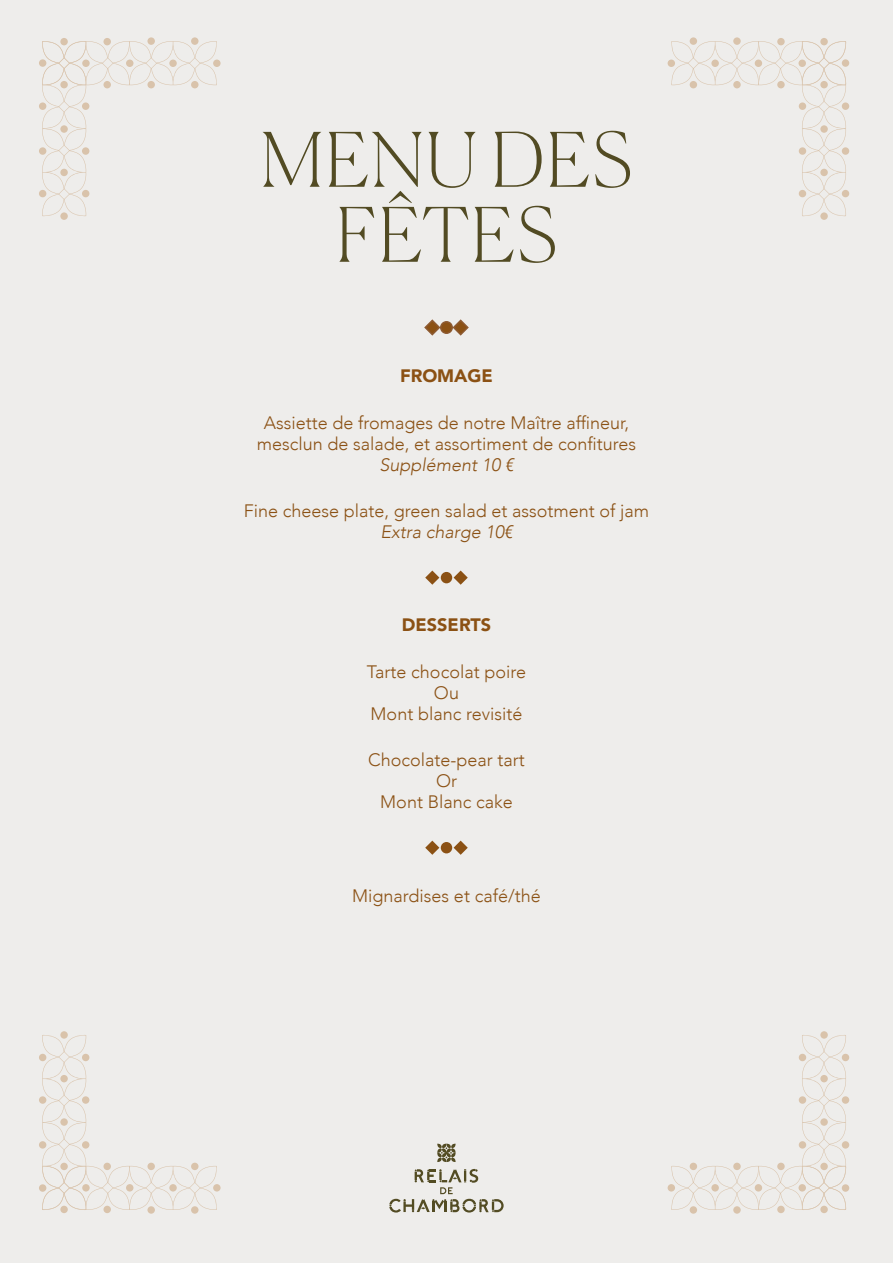
<style>
.page{position:relative;width:893px;height:1263px;background:#eeedeb}
.page>*{position:absolute;margin:0;border:0;box-sizing:border-box;transform-origin:0 0}
.t1{font:100 75px/75px "Canela";letter-spacing:.02em;color:#524b23;text-align:center}
.t2{font:300 18px/21px "Avenir";color:#8b5114;text-align:center}
.t3{font:italic 300 18px "Avenir";color:#8b5114}
.t4{font:900 18px "Avenir";color:#8b5114}
</style>
<div class="page">
<div style="left:60px;top:212px;width:8px;height:8px;background:#d9c3ab;border-radius:50%"></div>
<div style="left:60px;top:38px;width:8px;height:7px;background:#d9c3ab;border-radius:50%"></div>
<div style="left:39px;top:190px;width:7px;height:7px;background:#d9c3ab;border-radius:50%"></div>
<div style="left:213px;top:60px;width:8px;height:7px;background:#d9c3ab;border-radius:50%"></div>
<svg style="left:147px;top:37px;width:8px;height:8px"></svg>
<svg style="left:191px;top:37px;width:8px;height:8px"></svg>
<div style="left:39px;top:147px;width:7px;height:8px;background:#d9c3ab;border-radius:50%"></div>
<div style="left:39px;top:59px;width:7px;height:8px;background:#d9c3ab;border-radius:50%"></div>
<svg style="left:41px;top:40px;width:177px;height:177px"></svg>
<div style="left:820px;top:212px;width:8px;height:8px;background:#d9c3ab;border-radius:50%"></div>
<div style="left:820px;top:38px;width:8px;height:7px;background:#d9c3ab;border-radius:50%"></div>
<div style="left:842px;top:190px;width:7px;height:7px;background:#d9c3ab;border-radius:50%"></div>
<div style="left:668px;top:60px;width:7px;height:7px;background:#d9c3ab;border-radius:50%"></div>
<div style="left:777px;top:38px;width:8px;height:7px;background:#d9c3ab;border-radius:50%"></div>
<svg style="left:733px;top:37px;width:8px;height:8px"></svg>
<div style="left:690px;top:37px;width:7px;height:8px;background:#d9c3ab;border-radius:50%"></div>
<div style="left:842px;top:102px;width:7px;height:8px;background:#d9c3ab;border-radius:50%"></div>
<div style="left:842px;top:147px;width:7px;height:8px;background:#d9c3ab;border-radius:50%"></div>
<div style="left:842px;top:59px;width:7px;height:8px;background:#d9c3ab;border-radius:50%"></div>
<svg style="left:670px;top:40px;width:177px;height:177px"></svg>
<svg style="left:820px;top:1031px;width:8px;height:8px"></svg>
<div style="left:820px;top:1206px;width:8px;height:7px;background:#d9c3ab;border-radius:50%"></div>
<div style="left:842px;top:1054px;width:7px;height:7px;background:#d9c3ab;border-radius:50%"></div>
<div style="left:668px;top:1184px;width:7px;height:7px;background:#d9c3ab;border-radius:50%"></div>
<div style="left:777px;top:1206px;width:8px;height:7px;background:#d9c3ab;border-radius:50%"></div>
<svg style="left:733px;top:1206px;width:8px;height:8px"></svg>
<div style="left:690px;top:1206px;width:7px;height:8px;background:#d9c3ab;border-radius:50%"></div>
<div style="left:842px;top:1141px;width:7px;height:7px;background:#d9c3ab;border-radius:50%"></div>
<div style="left:842px;top:1096px;width:7px;height:8px;background:#d9c3ab;border-radius:50%"></div>
<div style="left:842px;top:1184px;width:7px;height:8px;background:#d9c3ab;border-radius:50%"></div>
<svg style="left:670px;top:1034px;width:177px;height:177px"></svg>
<svg style="left:60px;top:1031px;width:8px;height:8px"></svg>
<div style="left:60px;top:1206px;width:8px;height:7px;background:#d9c3ab;border-radius:50%"></div>
<div style="left:39px;top:1054px;width:7px;height:7px;background:#d9c3ab;border-radius:50%"></div>
<div style="left:213px;top:1184px;width:8px;height:7px;background:#d9c3ab;border-radius:50%"></div>
<div style="left:103px;top:1206px;width:8px;height:7px;background:#d9c3ab;border-radius:50%"></div>
<div style="left:147px;top:1206px;width:8px;height:8px;background:#d9c3ab;border-radius:50%"></div>
<div style="left:191px;top:1206px;width:8px;height:8px;background:#d9c3ab;border-radius:50%"></div>
<div style="left:39px;top:1141px;width:7px;height:7px;background:#d9c3ab;border-radius:50%"></div>
<div style="left:39px;top:1096px;width:7px;height:8px;background:#d9c3ab;border-radius:50%"></div>
<div style="left:39px;top:1184px;width:7px;height:8px;background:#d9c3ab;border-radius:50%"></div>
<svg style="left:41px;top:1034px;width:177px;height:177px"></svg>
<svg style="left:389px;top:1169px;width:115px;height:43px"></svg>
<svg style="left:437px;top:1144px;width:19px;height:18px"></svg>
<svg style="left:424px;top:319px;width:45px;height:17px"></svg>
<svg style="left:425px;top:570px;width:43px;height:15px"></svg>
<svg style="left:425px;top:841px;width:43px;height:14px"></svg>
<h1 class="t1" style="left:260px;top:116px;width:374px">MENU DES<br>FÊTES</h1>
<p class="t4" style="left:400px;top:360px;width:94px">FROMAGE</p>
<p class="t2" style="left:257px;top:412px;width:381px">Assiette de fromages de notre Maître affineur, mesclun de salade, et assortiment de confitures</p>
<p class="t3" style="left:379px;top:454px;width:136px">Supplément 10 €</p>
<p class="t2" style="left:244px;top:500px;width:407px">Fine cheese plate, green salad et assotment of jam</p>
<p class="t3" style="left:380px;top:521px;width:134px">Extra charge 10€</p>
<p class="t4" style="left:402px;top:609px;width:91px">DESSERTS</p>
<p class="t2" style="left:367px;top:661px;width:161px">Tarte chocolat poire<br>Ou<br>Mont blanc revisité</p>
<p class="t2" style="left:368px;top:750px;width:158px">Chocolate-pear tart<br>Or<br>Mont Blanc cake</p>
<p class="t2" style="left:352px;top:885px;width:190px">Mignardises et café/thé</p>
</div>
